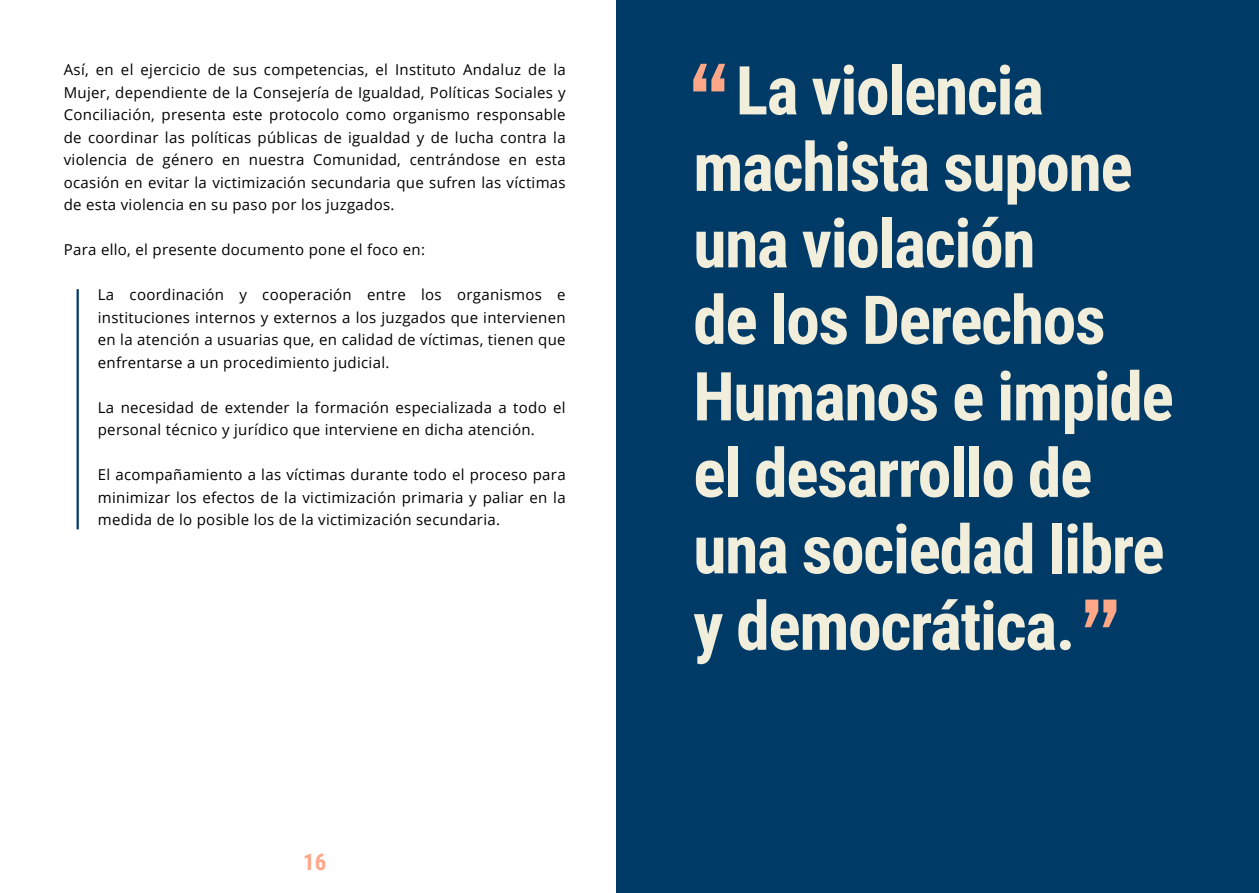
<style>
.page{position:relative;width:1259px;height:893px;background:#fff}
.page>*{position:absolute;margin:0;border:0;box-sizing:border-box;transform-origin:0 0}
.t1{font:700 67.5px/76.5px "Roboto Condensed";letter-spacing:-.02em;color:#f1eedc}
.t2{font:700 22.95px "Roboto Condensed";color:#ffa787}
.t3{font:15px/22.5px "Open Sans";letter-spacing:.02em;color:#000;text-align:justify}
</style>
<div class="page">
<hr style="left:77px;top:289px;width:2px;height:240px;background:#003b68">
<div style="left:617px;top:0;width:642px;height:893px;background:#003b68"></div>
<svg style="left:693px;top:64px;width:32px;height:27px"></svg>
<svg style="left:1084px;top:600px;width:32px;height:27px"></svg>
<p class="t3" style="left:64px;top:58px;width:503px">Así, en el ejercicio de sus competencias, el Instituto Andaluz de la Mujer, dependiente de la Consejería de Igualdad, Políticas Sociales y Conciliación, presenta este protocolo como organismo responsable de coordinar las políticas públicas de igualdad y de lucha contra la violencia de género en nuestra Comunidad, centrándose en esta ocasión en evitar la victimización secundaria que sufren las víctimas de esta violencia en su paso por los juzgados.</p>
<p class="t3" style="left:64px;top:238px;width:363px">Para ello, el presente documento pone el foco en:</p>
<p class="t3" style="left:98px;top:283px;width:469px">La coordinación y cooperación entre los organismos e instituciones internos y externos a los juzgados que intervienen en la atención a usuarias que, en calidad de víctimas, tienen que enfrentarse a un procedimiento judicial.</p>
<p class="t3" style="left:98px;top:396px;width:469px">La necesidad de extender la formación especializada a todo el personal técnico y jurídico que interviene en dicha atención.</p>
<p class="t3" style="left:98px;top:463px;width:469px">El acompañamiento a las víctimas durante todo el proceso para minimizar los efectos de la victimización primaria y paliar en la medida de lo posible los de la victimización secundaria.</p>
<h2 class="t2" style="left:303px;top:846px;width:25px">16</h2>
<h1 class="t1" style="left:693px;top:50px;width:482px;text-indent:43px">La violencia machista supone una violación<br>de los Derechos<br>Humanos e impide el desarrollo de una sociedad libre y democrática.</h1>
</div>
